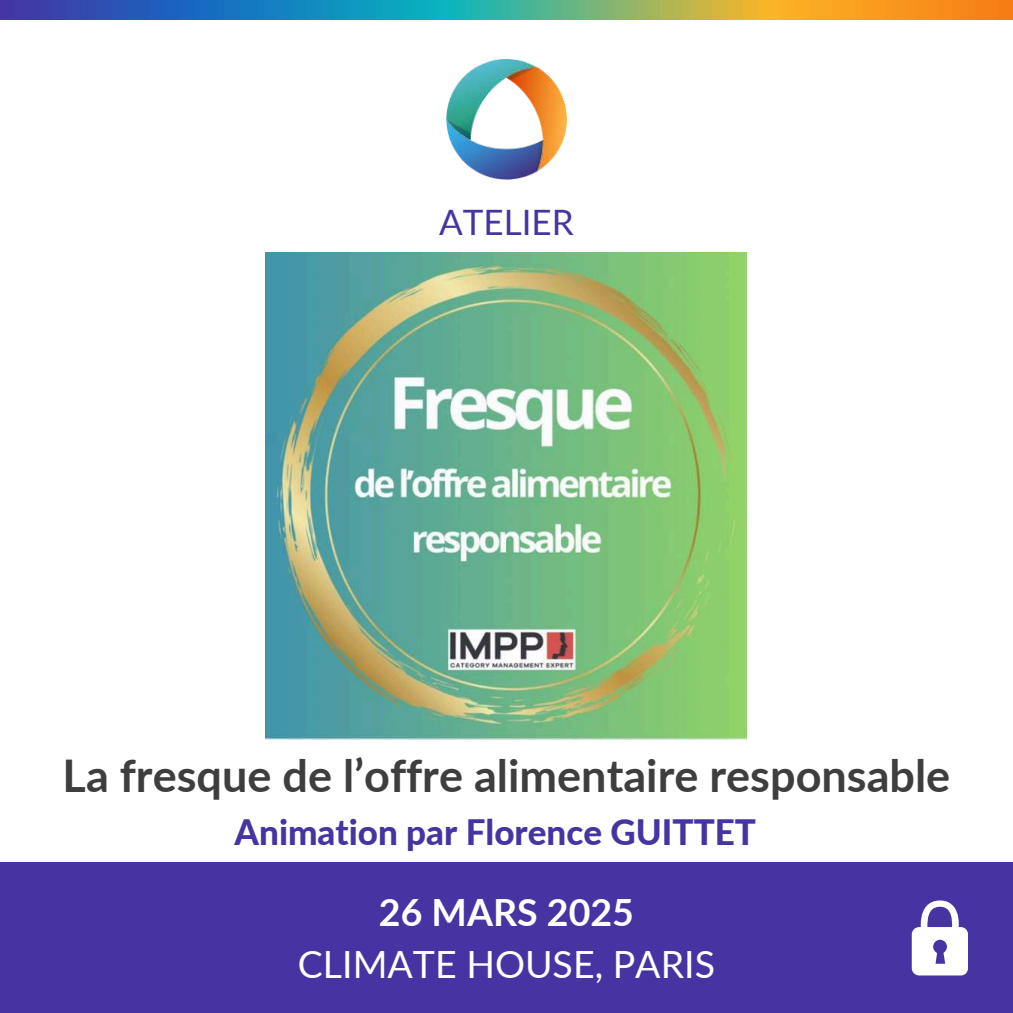
<style>
.page{position:relative;width:1013px;height:1013px;background:#fff}
.page>*{position:absolute;margin:0;border:0;box-sizing:border-box;transform-origin:0 0}
.t1{font:700 45px "Lato";color:#3f3e3f}
.t2{font:37.5px "Lato";color:#fff}
.t3{font:700 37.5px "Lato";color:#fff}
.t4{font:800 35px "Lato";color:#4734a2}
.t5{font:35px "Lato";color:#4734a2}
</style>
<div class="page">
<img style="left:446px;top:60px;width:120px;height:120px">
<img style="left:0;top:0;width:1012px;height:20px">
<div style="left:0;top:862px;width:1012px;height:150px;background:#4734a2"></div>
<svg style="left:911px;top:900px;width:57px;height:75px"></svg>
<img style="left:266px;top:252px;width:480px;height:487px">
<p class="t5" style="left:439px;top:200px;width:136px">ATELIER</p>
<p class="t1" style="left:63px;top:747px;width:889px">La fresque de l’offre alimentaire responsable</p>
<p class="t4" style="left:234px;top:810px;width:523px">Animation par Florence GUITTET</p>
<p class="t3" style="left:379px;top:888px;width:256px">26 MARS 2025</p>
<p class="t2" style="left:298px;top:941px;width:418px">CLIMATE HOUSE, PARIS</p>
</div>
